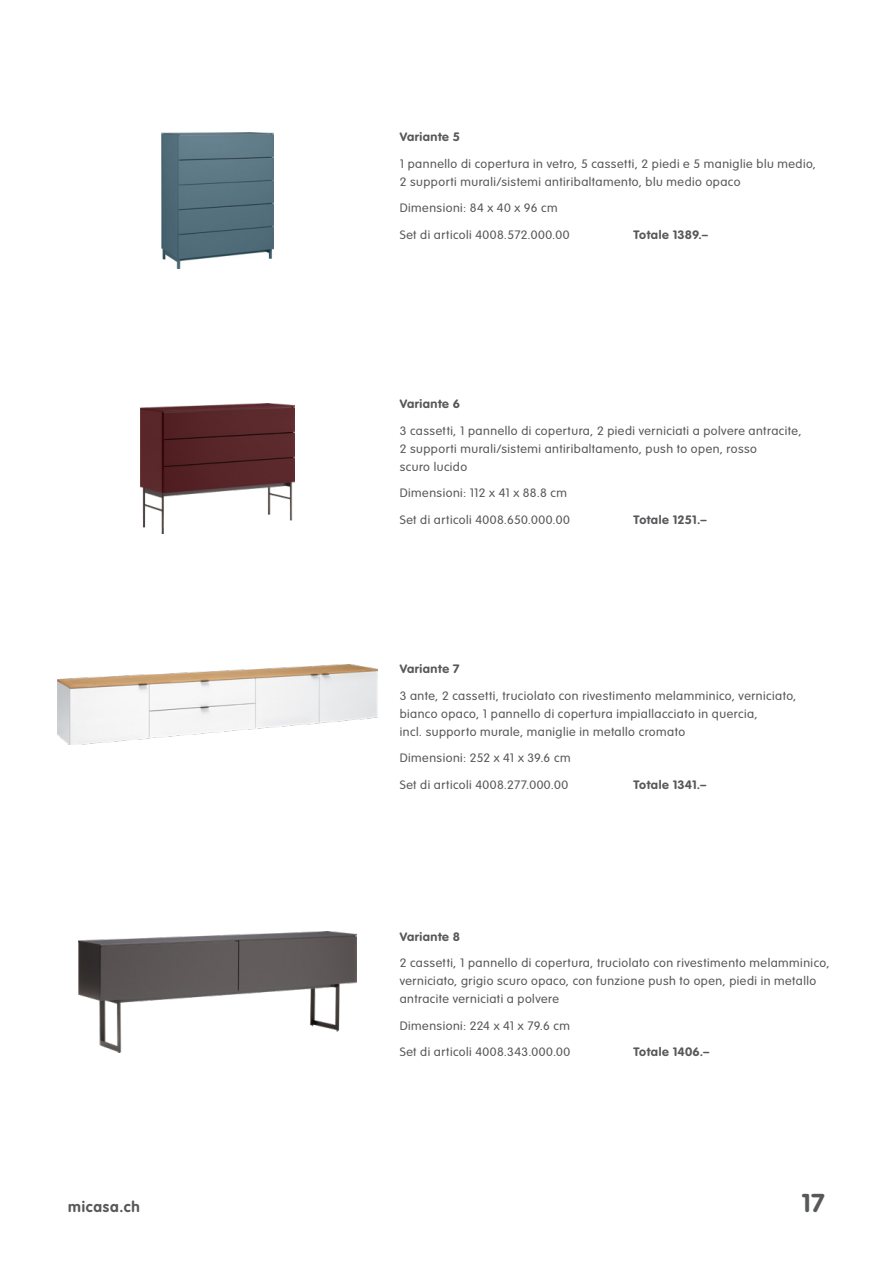
<style>
.page{position:relative;width:893px;height:1263px;background:#fff}
.page>*{position:absolute;margin:0;border:0;box-sizing:border-box;transform-origin:0 0}
.t1{font:700 25.5px "VAG Rounded Std";color:#57585a}
.t2{font:700 15px "VAG Rounded Std";letter-spacing:.055em;color:#57585a}
.t3{font:300 12px/18px "VAG Rounded Std";letter-spacing:.04em;color:#57585a;scale:1.05 1}
.t4{font:700 12px "VAG Rounded Std";letter-spacing:.035em;color:#57585a;scale:1.05 1}
</style>
<div class="page">
<img style="left:140px;top:404px;width:154px;height:129px">
<img style="left:161px;top:132px;width:113px;height:137px">
<img style="left:78px;top:931px;width:278px;height:122px">
<img style="left:57px;top:664px;width:320px;height:81px">
<p class="t4" style="left:400px;top:130px;width:59px">Variante 5</p>
<p class="t3" style="left:400px;top:155px;width:398px">1 pannello di copertura in vetro, 5 cassetti, 2 piedi e 5 maniglie blu medio,<br>2 supporti murali/sistemi antiribaltamento, blu medio opaco</p>
<p class="t3" style="left:400px;top:200px;width:152px">Dimensioni: 84 x 40 x 96 cm</p>
<p class="t3" style="left:400px;top:226px;width:163px">Set di articoli 4008.572.000.00</p>
<p class="t4" style="left:634px;top:228px;width:73px">Totale 1389.–</p>
<p class="t4" style="left:400px;top:397px;width:59px">Variante 6</p>
<p class="t3" style="left:400px;top:422px;width:384px">3 cassetti, 1 pannello di copertura, 2 piedi verniciati a polvere antracite,<br>2 supporti murali/sistemi antiribaltamento, push to open, rosso<br>scuro lucido</p>
<p class="t3" style="left:400px;top:484px;width:161px">Dimensioni: 112 x 41 x 88.8 cm</p>
<p class="t3" style="left:400px;top:511px;width:163px">Set di articoli 4008.650.000.00</p>
<p class="t4" style="left:634px;top:512px;width:71px">Totale 1251.–</p>
<p class="t4" style="left:400px;top:662px;width:59px">Variante 7</p>
<p class="t3" style="left:400px;top:687px;width:379px">3 ante, 2 cassetti, truciolato con rivestimento melamminico, verniciato, bianco opaco, 1 pannello di copertura impiallacciato in quercia,<br>incl. supporto murale, maniglie in metallo cromato</p>
<p class="t3" style="left:400px;top:750px;width:164px">Dimensioni: 252 x 41 x 39.6 cm</p>
<p class="t3" style="left:400px;top:776px;width:162px">Set di articoli 4008.277.000.00</p>
<p class="t4" style="left:634px;top:778px;width:71px">Totale 1341.–</p>
<p class="t4" style="left:400px;top:930px;width:59px">Variante 8</p>
<p class="t3" style="left:400px;top:955px;width:411px">2 cassetti, 1 pannello di copertura, truciolato con rivestimento melamminico, verniciato, grigio scuro opaco, con funzione push to open, piedi in metallo antracite verniciati a polvere</p>
<p class="t3" style="left:400px;top:1017px;width:164px">Dimensioni: 224 x 41 x 79.6 cm</p>
<p class="t3" style="left:400px;top:1044px;width:164px">Set di articoli 4008.343.000.00</p>
<p class="t4" style="left:634px;top:1045px;width:74px">Totale 1406.–</p>
<p class="t2" style="left:68px;top:1198px;width:73px">micasa.ch</p>
<h1 class="t1" style="left:801px;top:1188px;width:25px">17</h1>
</div>
